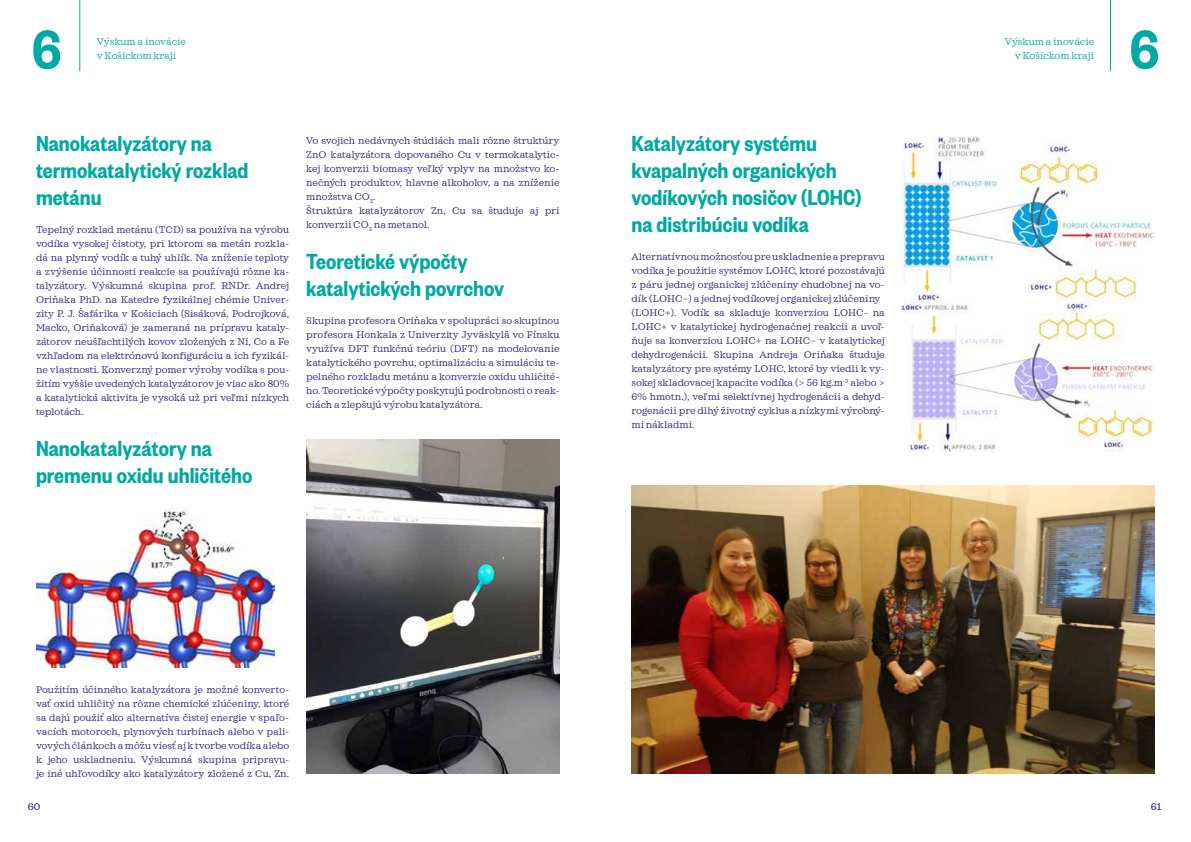
<style>
.page{position:relative;width:1191px;height:842px;background:#fff}
.page>*{position:absolute;margin:0;border:0;box-sizing:border-box;transform-origin:0 0}
.t1{font:600 60px "Founders Grotesk Condensed";color:#00a9a4}
.t2{font:600 24px/27px "Founders Grotesk Condensed";color:#00a9a4}
.t3{font:10px/14px "Sagona";color:#312783;text-align:justify}
.t4{font:10px/14px "Sagona";color:#00a9a4}
.t5{font:500 10px "Sagona";color:#312783}
</style>
<div class="page">
<hr style="left:79px;top:0;width:1px;height:71px;background:#00a9a4">
<hr style="left:1110px;top:0;width:1px;height:71px;background:#00a9a4">
<img style="left:36px;top:508px;width:238px;height:160px">
<img style="left:306px;top:440px;width:253px;height:333px">
<img style="left:901px;top:136px;width:254px;height:315px">
<img style="left:631px;top:486px;width:524px;height:287px">
<h1 class="t1" style="left:32px;top:13px;width:31px">6</h1>
<p class="t4" style="left:97px;top:35px;width:91px">Výskum a inovácie v Košickom kraji</p>
<p class="t4" style="left:1005px;top:35px;width:91px">Výskum a inovácie</p>
<p class="t4" style="left:1014px;top:49px;width:81px">v Košickom kraji</p>
<h2 class="t2" style="left:36px;top:129px;width:214px">Nanokatalyzátory na termokatalytický rozklad metánu</h2>
<p class="t3" style="left:36px;top:223px;width:255px">Tepelný rozklad metánu (TCD) sa používa na výrobu vodíka vysokej čistoty, pri ktorom sa metán rozkla&shy;dá na plynný vodík a tuhý uhlík. Na zníženie teploty a zvýšenie účinnosti reakcie sa používajú rôzne ka&shy;talyzátory. Výskumná skupina prof. RNDr. Andrej Oriňaka PhD. na Katedre fyzikálnej chémie Univer&shy;zity P. J. Šafárika v Košiciach (Sisáková, Podrojková, Macko, Oriňaková) je zameraná na prípravu kataly&shy;zátorov neušľachtilých kovov zložených z Ni, Co a Fe vzhľadom na elektrónovú konfiguráciu a ich fyzikál&shy;ne vlastnosti. Konverzný pomer výroby vodíka s pou&shy;žitím vyššie uvedených katalyzátorov je viac ako 80% a katalytická aktivita je vysoká už pri veľmi nízkych teplotách.</p>
<h2 class="t2" style="left:36px;top:434px;width:218px">Nanokatalyzátory na premenu oxidu uhličitého</h2>
<p class="t3" style="left:306px;top:134px;width:255px;text-align:left">Vo svojich nedávnych štúdiách mali rôzne štruktúry ZnO katalyzátora dopovaného Cu v termokatalytic&shy;kej konverzii biomasy veľký vplyv na množstvo ko&shy;nečných produktov, hlavne alkoholov, a na zníženie množstva CO<sub>2</sub>.<br>Štruktúra katalyzátorov Zn, Cu sa študuje aj pri konverzii CO<sub>2</sub> na metanol.</p>
<h2 class="t2" style="left:306px;top:247px;width:199px">Teoretické výpočty katalytických povrchov</h2>
<p class="t3" style="left:306px;top:314px;width:255px">Skupina profesora Oriňaka v spolupráci so skupinou profesora Honkala z Univerzity Jyväskylä vo Fínsku využíva DFT funkčnú teóriu (DFT) na modelovanie katalytického povrchu, optimalizáciu a simuláciu te&shy;pelného rozkladu metánu a konverzie oxidu uhličité&shy;ho. Teoretické výpočty poskytujú podrobnosti o reak&shy;ciách a zlepšujú výrobu katalyzátora.</p>
<h2 class="t2" style="left:631px;top:129px;width:231px">Katalyzátory systému kvapalných organických vodíkových nosičov (LOHC) na distribúciu vodíka</h2>
<p class="t3" style="left:631px;top:250px;width:255px;text-align:left">Alternatívnou možnosťou pre uskladnenie a prepravu vodíka je použitie systémov LOHC, ktoré pozostávajú z páru jednej organickej zlúčeniny chudobnej na vo&shy;dík (LOHC−) a jednej vodíkovej organickej zlúčeniny (LOHC+). Vodík sa skladuje konverziou LOHC- na LOHC+ v katalytickej hydrogenačnej reakcii a uvoľ&shy;ňuje sa konverziou LOHC+ na LOHC− v katalytickej dehydrogenácii. Skupina Andreja Oriňaka študuje katalyzátory pre systémy LOHC, ktoré by viedli k vy&shy;sokej skladovacej kapacite vodíka (&gt; 56 kg.m<sup>-3</sup> alebo &gt; 6% hmotn.), veľmi selektívnej hydrogenácii a dehyd&shy;rogenácii pre dlhý životný cyklus a nízkymi výrobný&shy;mi nákladmi.</p>
<h1 class="t1" style="left:1129px;top:13px;width:31px">6</h1>
<p class="t3" style="left:36px;top:683px;width:255px">Použitím účinného katalyzátora je možné konverto&shy;vať oxid uhličitý na rôzne chemické zlúčeniny, ktoré sa dajú použiť ako alternatíva čistej energie v spaľo&shy;vacích motoroch, plynových turbínach alebo v pali&shy;vových článkoch a môžu viesť aj k tvorbe vodíka alebo k jeho uskladneniu. Výskumná skupina pripravu&shy;je iné uhľovodíky ako katalyzátory zložené z Cu, Zn.</p>
<p class="t5" style="left:28px;top:800px;width:14px">60</p>
<p class="t5" style="left:1150px;top:800px;width:12px">61</p>
</div>
